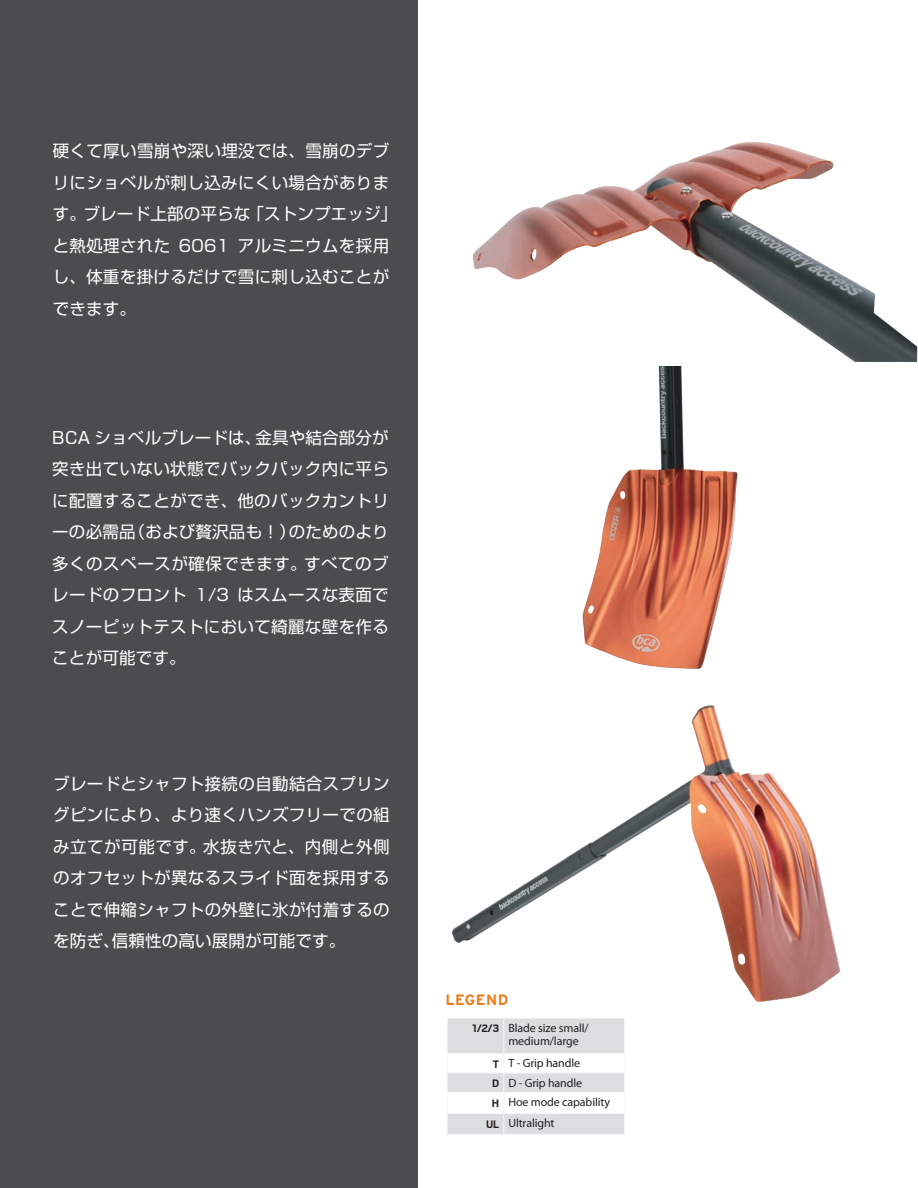
<style>
.page{position:relative;width:918px;height:1188px;background:#4b4c4d}
.page>*{position:absolute;margin:0;border:0;box-sizing:border-box;transform-origin:0 0}
.t1{font:16.5px/31.5px "Shin Go";letter-spacing:.02em;color:#fff;text-align:justify}
.t2{font:700 15px "Interstate";letter-spacing:.03em;color:#ea7e1d}
.t3{font:12px/19.5px "Myriad Pro";letter-spacing:-.01em;color:#231f20}
.s1{font-family:"Scout";font-weight:700}
</style>
<div class="page">
<div style="left:418px;top:0;width:500px;height:1188px;background:#fff"></div>
<img style="left:472px;top:141px;width:445px;height:221px">
<img style="left:451px;top:705px;width:390px;height:297px">
<img style="left:582px;top:366px;width:156px;height:303px">
<hr style="left:447px;top:1134px;width:57px;height:1px;background:#f7f7f8">
<hr style="left:504px;top:1134px;width:121px;height:1px;background:#f7f7f8">
<svg style="left:447px;top:1018px;width:177px;height:116px"></svg>
<hr style="left:447px;top:1092px;width:57px;height:1px;background:#f7f7f8">
<hr style="left:504px;top:1092px;width:121px;height:1px;background:#f7f7f8">
<hr style="left:504px;top:1018px;width:121px;height:1px;background:#f7f7f8">
<hr style="left:504px;top:1018px;width:1px;height:35px;background:#f7f7f8">
<hr style="left:624px;top:1018px;width:1px;height:35px;background:#f7f7f8">
<hr style="left:504px;top:1053px;width:121px;height:1px;background:#f7f7f8">
<p class="t1" style="left:53px;top:134px;width:346px;text-align:left">硬くて厚い雪崩や深い埋没では、雪崩のデブリにショベルが刺し込みにくい場合があります。ブレード上部の平らな「ストンプエッジ」と熱処理された 6061 アルミニウムを採用し、体重を掛けるだけで雪に刺し込むことができます。</p>
<p class="t1" style="left:52px;top:421px;width:338px">BCA ショベルブレードは、金具や結合部分が突き出ていない状態でバックパック内に平らに配置することができ、他のバックカントリーの必需品（および贅沢品も！）のためのより多くのスペースが確保できます。すべてのブレードのフロント 1/3 はスムースな表面でスノーピットテストにおいて綺麗な壁を作ることが可能です。</p>
<p class="t1" style="left:53px;top:767px;width:338px">ブレードとシャフト接続の自動結合スプリングピンにより、より速くハンズフリーでの組み立てが可能です。水抜き穴と、内側と外側のオフセットが異なるスライド面を採用することで伸縮シャフトの外壁に氷が付着するのを防ぎ、信頼性の高い展開が可能です。</p>
<p class="t2" style="left:446px;top:991px;width:64px">LEGEND</p>
<p class="t3" style="left:508px;top:1021px;width:82px;line-height:13.5px;text-indent:-36px"><span class="s1">1/2/3</span> Blade size small/ medium/large</p>
<p class="t3" style="left:492px;top:1053px;width:120px"><span class="s1">T</span> T - Grip handle<br><span class="s1">D</span> D - Grip handle<br><span class="s1">H</span> Hoe mode capability</p>
<p class="t3" style="left:486px;top:1113px;width:70px"><span class="s1">UL</span> Ultralight</p>
</div>
